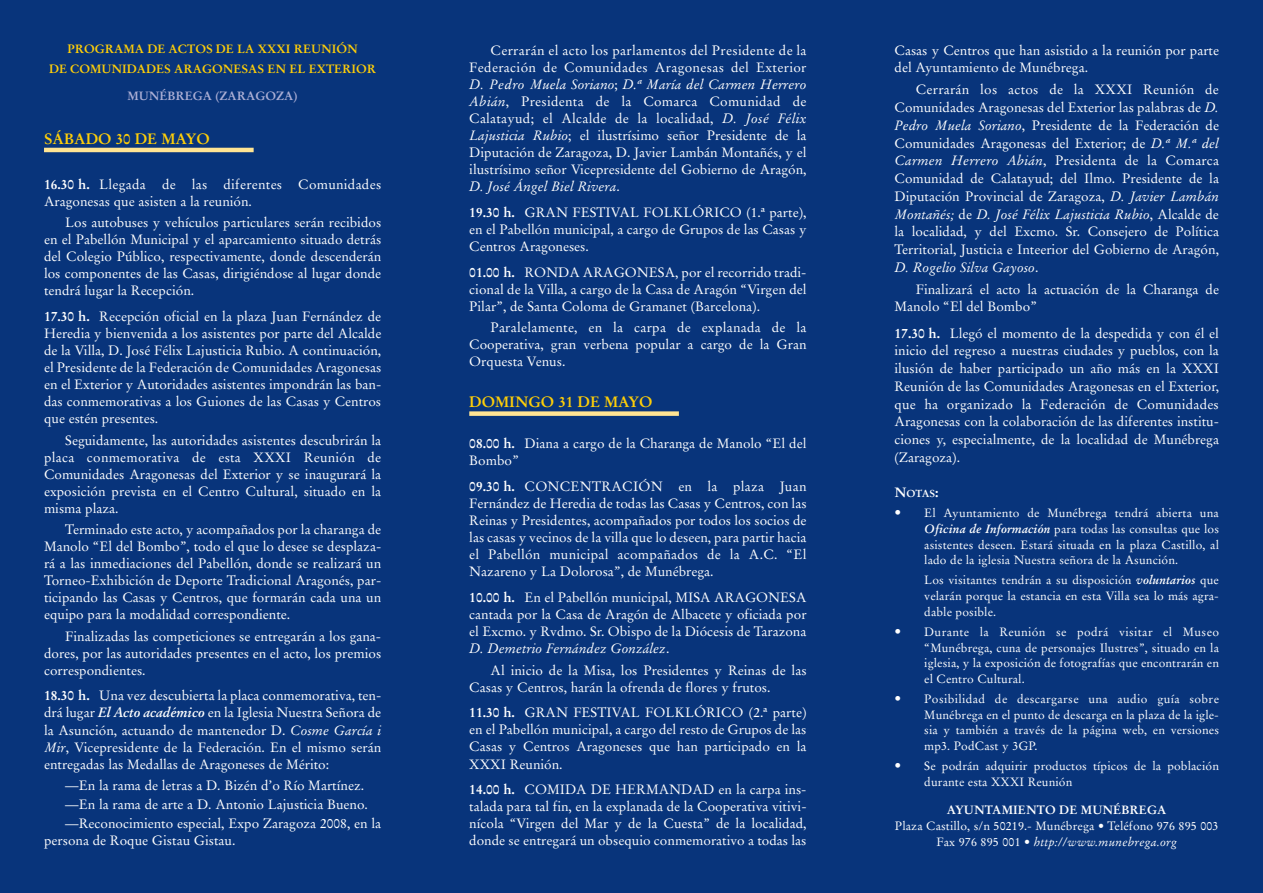
<style>
.page{position:relative;width:1263px;height:893px;background:#08347b}
.page>*{position:absolute;margin:0;border:0;box-sizing:border-box;transform-origin:0 0}
.t1{font:700 15px "Stempel Garamond";color:#fece08}
.t2{font:13.5px/17.1px "Stempel Garamond";color:#fff;text-align:justify}
.t3{font:13.5px/17.1px "Stempel Garamond";letter-spacing:.02em;color:#fff}
.t4{font:12px/15.8px "Stempel Garamond";letter-spacing:.01em;color:#fff;text-align:justify}
.t5{font:700 12px/19.8px "Stempel Garamond";color:#fece08;text-align:center}
.t6{font:700 12px "Stempel Garamond";letter-spacing:.01em;color:#fff}
.t7{font:700 12px "Stempel Garamond";color:#acafd5}
.t8{font:700 10.2px "Stempel Garamond";color:#fff}
.s1{font-weight:700}
.s2{font-weight:700;font-style:italic}
.s3{font-style:italic}
.s4{font-size:13.5px}
</style>
<div class="page">
<hr style="left:44px;top:148px;width:210px;height:4px;background:#ffe493">
<div style="left:469px;top:411px;width:210px;height:5px;background:#ffe493"></div>
<p class="t5" style="left:49px;top:40px;width:329px">PROGRAMA DE ACTOS DE LA XXXI REUNIÓN<br>DE COMUNIDADES ARAGONESAS EN EL EXTERIOR</p>
<p class="t7" style="left:128px;top:90px;width:171px">MUNÉBREGA (ZARAGOZA)</p>
<p class="t1" style="left:44px;top:132px;width:167px">SÁBADO 30 DE MAYO</p>
<p class="t3" style="left:44px;top:177px;width:339px"><span class="s1">16.30 h.</span> Llegada de las diferentes Comunidades<br>Aragonesas que asisten a la reunión.</p>
<p class="t2" style="left:44px;top:215px;width:339px;text-indent:21px">Los autobuses y vehículos particulares serán recibidos en el Pabellón Municipal y el aparcamiento situado detrás del Colegio Público, respectivamente, donde descenderán los componentes de las Casas, dirigiéndose al lugar donde tendrá lugar la Recepción.</p>
<p class="t2" style="left:44px;top:309px;width:339px"><span class="s1">17.30 h.</span> Recepción oficial en la plaza Juan Fernández de Heredia y bienvenida a los asistentes por parte del Alcalde de la Villa, D. José Félix Lajusticia Rubio. A continuación, el Presidente de la Federación de Comunidades Aragonesas en el Exterior y Autoridades asistentes impondrán las ban&shy;das conmemorativas a los Guiones de las Casas y Centros que estén presentes.</p>
<p class="t2" style="left:44px;top:433px;width:339px;text-indent:21px">Seguidamente, las autoridades asistentes descubrirán la placa conmemorativa de esta XXXI Reunión de Comunidades Aragonesas del Exterior y se inaugurará la exposición prevista en el Centro Cultural, situado en la misma plaza.</p>
<p class="t2" style="left:44px;top:522px;width:339px;text-indent:21px">Terminado este acto, y acompañados por la charanga de Manolo “El del Bombo”, todo el que lo desee se desplaza&shy;rá a las inmediaciones del Pabellón, donde se realizará un Torneo-Exhibición de Deporte Tradicional Aragonés, par&shy;ticipando las Casas y Centros, que formarán cada una un equipo para la modalidad correspondiente.</p>
<p class="t2" style="left:44px;top:629px;width:339px;text-indent:21px">Finalizadas las competiciones se entregarán a los gana&shy;dores, por las autoridades presentes en el acto, los premios correspondientes.</p>
<p class="t2" style="left:44px;top:688px;width:339px"><span class="s1">18.30 h.</span> Una vez descubierta la placa conmemorativa, ten&shy;drá lugar <span class="s2">El Acto académico</span> en la Iglesia Nuestra Señora de la Asunción, actuando de mantenedor D. <span class="s3">Cosme García i Mir</span>, Vicepresidente de la Federación. En el mismo serán entregadas las Medallas de Aragoneses de Mérito:</p>
<p class="t2" style="left:65px;top:777px;width:317px;line-height:19.2px;text-align:left">—En la rama de letras a D. Bizén d’o Río Martínez. —En la rama de arte a D. Antonio Lajusticia Bueno. —Reconocimiento especial, Expo Zaragoza 2008, en la</p>
<p class="t2" style="left:44px;top:833px;width:193px">persona de Roque Gistau Gistau.</p>
<p class="t2" style="left:469px;top:43px;width:339px;text-indent:21px">Cerrarán el acto los parlamentos del Presidente de la Federación de Comunidades Aragonesas del Exterior <span class="s3">D. Pedro Muela Soriano</span>; <span class="s3">D.ª María del Carmen Herrero Abián</span>, Presidenta de la Comarca Comunidad de Calatayud; el Alcalde de la localidad, <span class="s3">D. José Félix Lajusticia Rubio</span>; el ilustrísimo señor Presidente de la Diputación de Zaragoza, D. Javier Lambán Montañés, y el ilustrísimo señor Vicepresidente del Gobierno de Aragón, <span class="s3">D. José Ángel Biel Rivera</span>.</p>
<p class="t2" style="left:469px;top:205px;width:339px"><span class="s1">19.30 h.</span> GRAN FESTIVAL FOLKLÓRICO (1.ª parte), en el Pabellón municipal, a cargo de Grupos de las Casas y Centros Aragoneses.</p>
<p class="t2" style="left:469px;top:265px;width:339px"><span class="s1">01.00 h.</span> RONDA ARAGONESA, por el recorrido tradi&shy;cional de la Villa, a cargo de la Casa de Aragón “Virgen del Pilar”, de Santa Coloma de Gramanet (Barcelona).</p>
<p class="t2" style="left:469px;top:320px;width:339px;text-indent:21px">Paralelamente, en la carpa de explanada de la Cooperativa, gran verbena popular a cargo de la Gran Orquesta Venus.</p>
<p class="t1" style="left:469px;top:396px;width:185px">DOMINGO 31 DE MAYO</p>
<p class="t2" style="left:469px;top:436px;width:339px"><span class="s1">08.00 h.</span> Diana a cargo de la Charanga de Manolo “El del<br>Bombo”</p>
<p class="t2" style="left:469px;top:479px;width:339px"><span class="s1">09.30 h.</span> CONCENTRACIÓN en la plaza Juan Fernández de Heredia de todas las Casas y Centros, con las Reinas y Presidentes, acompañados por todos los socios de las casas y vecinos de la villa que lo deseen, para partir hacia el Pabellón municipal acompañados de la A.C. “El Nazareno y La Dolorosa”, de Munébrega.</p>
<p class="t2" style="left:469px;top:590px;width:339px"><span class="s1">10.00 h.</span> En el Pabellón municipal, MISA ARAGONESA cantada por la Casa de Aragón de Albacete y oficiada por el Excmo. y Rvdmo. Sr. Obispo de la Diócesis de Tarazona <span class="s3">D. Demetrio Fernández González</span>.</p>
<p class="t2" style="left:469px;top:663px;width:339px;text-indent:21px">Al inicio de la Misa, los Presidentes y Reinas de las<br>Casas y Centros, harán la ofrenda de flores y frutos.</p>
<p class="t2" style="left:469px;top:705px;width:339px"><span class="s1">11.30 h.</span> GRAN FESTIVAL FOLKLÓRICO (2.ª parte) en el Pabellón municipal, a cargo del resto de Grupos de las Casas y Centros Aragoneses que han participado en la XXXI Reunión.</p>
<p class="t2" style="left:469px;top:782px;width:339px"><span class="s1">14.00 h.</span> COMIDA DE HERMANDAD en la carpa ins&shy;talada para tal fin, en la explanada de la Cooperativa vitivi&shy;nícola “Virgen del Mar y de la Cuesta” de la localidad, donde se entregará un obsequio conmemorativo a todas las</p>
<p class="t2" style="left:894px;top:42px;width:326px;line-height:17.7px">Casas y Centros que han asistido a la reunión por parte del Ayuntamiento de Munébrega.</p>
<p class="t2" style="left:894px;top:82px;width:326px;line-height:17.7px;text-indent:21px">Cerrarán los actos de la XXXI Reunión de Comunidades Aragonesas del Exterior las palabras de <span class="s3">D.<br>Pedro Muela Soriano</span>, Presidente de la Federación de Comunidades Aragonesas del Exterior; de <span class="s3">D.ª M.ª del Carmen Herrero Abián</span>, Presidenta de la Comarca Comunidad de Calatayud; del Ilmo. Presidente de la Diputación Provincial de Zaragoza, <span class="s3">D. Javier Lambán Montañés;</span> de <span class="s3">D. José Félix Lajusticia Rubio</span>, Alcalde de la localidad, y del Excmo. Sr. Consejero de Política Territorial, Justicia e Inteerior del Gobierno de Aragón, <span class="s3">D. Rogelio Silva Gayoso</span>.</p>
<p class="t2" style="left:894px;top:281px;width:326px;line-height:17.7px;text-indent:21px">Finalizará el acto la actuación de la Charanga de<br>Manolo “El del Bombo”</p>
<p class="t2" style="left:894px;top:325px;width:326px;line-height:17.7px"><span class="s1">17.30 h.</span> Llegó el momento de la despedida y con él el inicio del regreso a nuestras ciudades y pueblos, con la ilusión de haber participado un año más en la XXXI Reunión de las Comunidades Aragonesas en el Exterior, que ha organizado la Federación de Comunidades Aragonesas con la colaboración de las diferentes institu&shy;ciones y, especialmente, de la localidad de Munébrega (Zaragoza).</p>
<p class="t8" style="left:894px;top:489px;width:46px"><span class="s4">N</span>OTAS<span class="s4">:</span></p>
<p class="t4" style="left:924px;top:506px;width:296px;text-indent:-30px"><span class="s4">•</span> El Ayuntamiento de Munébrega tendrá abierta una <span class="s2">Oficina de Información</span> para todas las consultas que los asistentes deseen. Estará situada en la plaza Castillo, al lado de la iglesia Nuestra señora de la Asunción.</p>
<p class="t4" style="left:924px;top:573px;width:296px">Los visitantes tendrán a su disposición <span class="s2">voluntarios</span> que velarán porque la estancia en esta Villa sea lo más agra&shy;dable posible.</p>
<p class="t4" style="left:924px;top:625px;width:296px;text-indent:-30px"><span class="s4">•</span> Durante la Reunión se podrá visitar el Museo “Munébrega, cuna de personajes Ilustres”, situado en la iglesia, y la exposición de fotografías que encontrarán en el Centro Cultural.</p>
<p class="t4" style="left:924px;top:692px;width:296px;text-indent:-30px"><span class="s4">•</span> Posibilidad de descargarse una audio guía sobre Munébrega en el punto de descarga en la plaza de la igle&shy;sia y también a través de la página web, en versiones mp3. PodCast y 3GP.</p>
<p class="t4" style="left:924px;top:759px;width:296px;text-indent:-30px"><span class="s4">•</span> Se podrán adquirir productos típicos de la población durante esta XXXI Reunión</p>
<p class="t6" style="left:947px;top:805px;width:221px">AYUNTAMIENTO DE MUNÉBREGA</p>
<p class="t4" style="left:895px;top:819px;width:325px;text-align:center">Plaza Castillo, s/n 50219.- Munébrega • Teléfono 976 895 003<br>Fax 976 895 001 • <span class="s3">http://www.munebrega.org</span></p>
</div>
